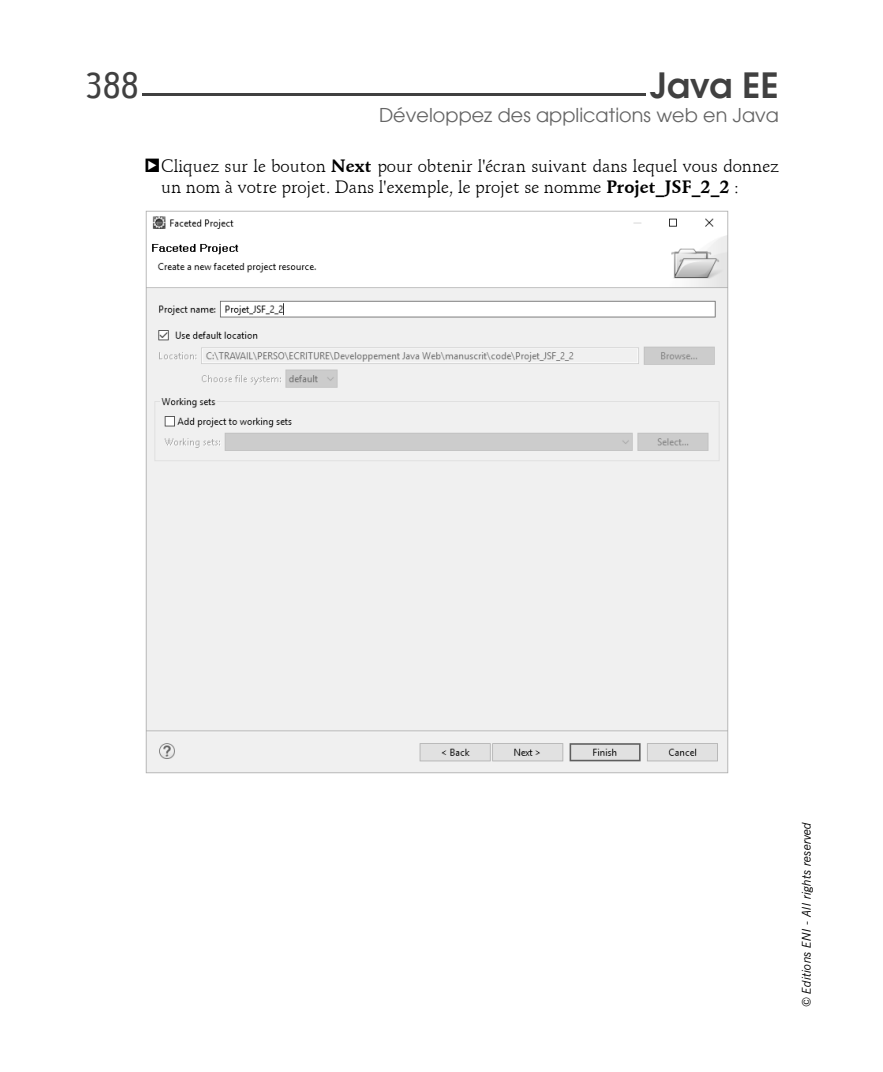
<style>
.page{position:relative;width:883px;height:1072px;background:#fff}
.page>*{position:absolute;margin:0;border:0;box-sizing:border-box;transform-origin:0 0}
.t1{font:600 34.82px "Avant Garde";color:#404040}
.t2{font:34.82px "Arcane Broad";color:#404040}
.t3{font:19.07px "Avant Garde";color:#656565}
.t4{font:17.5px/21.2px "Schneidler BT";color:#000}
.t5{font:italic 12.25px "News Goth BT";color:#000}
.s1{font-family:"Puce";font-size:19.07px}
.s2{font-weight:700}
</style>
<div class="page">
<hr style="left:144px;top:93px;width:502px;height:3px;background:#404040">
<img style="left:145px;top:211px;width:583px;height:562px">
<h1 class="t2" style="left:85px;top:65px;width:55px">388</h1>
<h1 class="t1" style="left:650px;top:63px;width:130px">Java EE</h1>
<p class="t3" style="left:379px;top:103px;width:401px">Développez des applications web en Java</p>
<p class="t4" style="left:161px;top:155px;width:619px;text-indent:-17px"><span class="s1">d</span>Cliquez sur le bouton <span class="s2">Next</span> pour obtenir l'écran suivant dans lequel vous donnez un nom à votre projet. Dans l'exemple, le projet se nomme <span class="s2">Projet_JSF_2_2</span> :</p>
<p class="t5" style="left:799px;top:1007px;width:187px;rotate:-90deg">© Editions ENI - All rights reserved</p>
</div>
